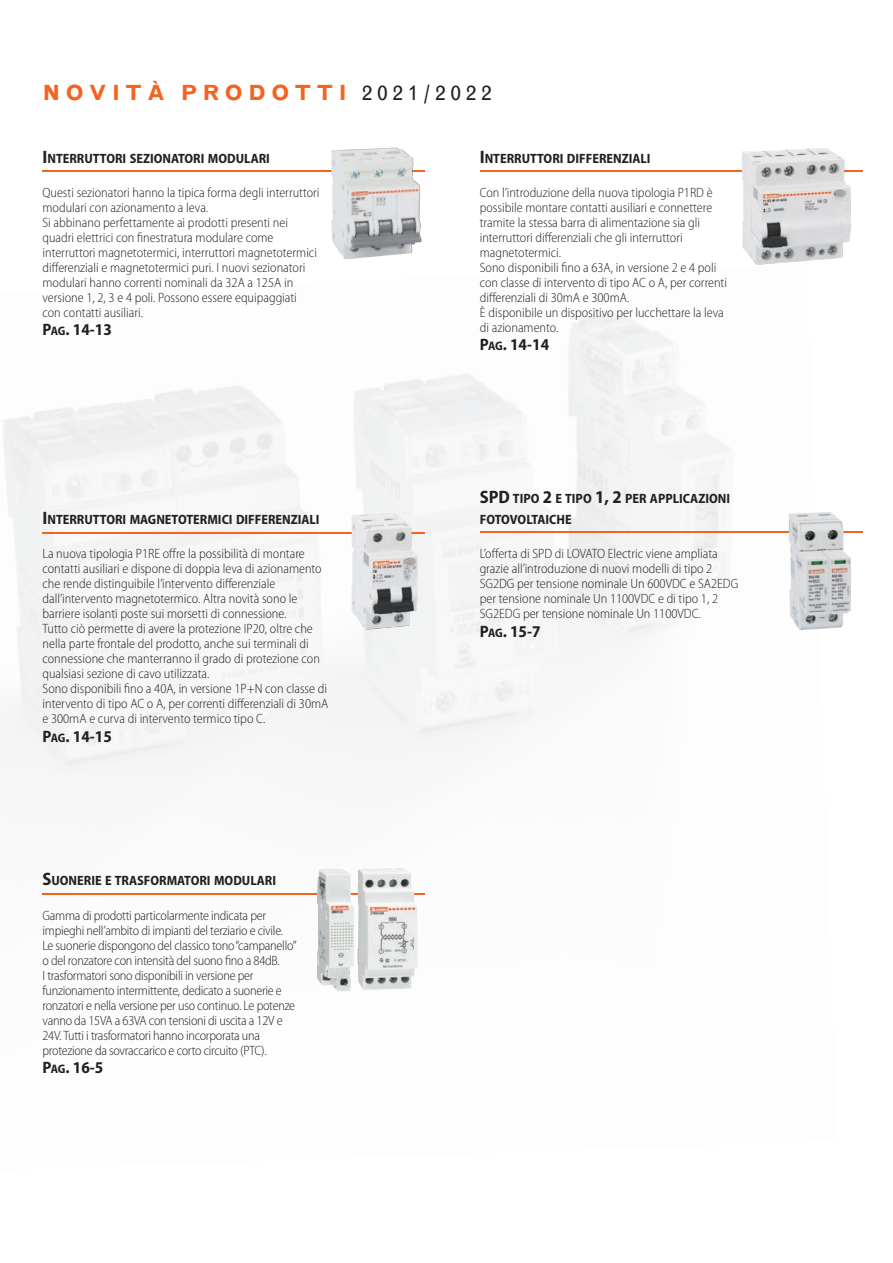
<style>
.page{position:relative;width:893px;height:1263px;background:#fff}
.page>*{position:absolute;margin:0;border:0;box-sizing:border-box;transform-origin:0 0}
.t1{font:700 21px "Grotesque";letter-spacing:.25em;color:#f36421}
.t2{font:700 semi-condensed 16.5px "Myriad Pro";color:#231f20}
.t3{font:300 semi-condensed 13.5px/15px "Myriad Pro";color:#231f20}
.t4{font:300 semi-condensed 13.5px/15px "Myriad Pro";letter-spacing:-.02em;color:#231f20}
.t5{font:700 semi-condensed 13.5px/21.6px "Myriad Pro";color:#231f20}
.s1{font-weight:400;color:#231f20}
.s2{font-size:18px}
.s3{font-size:12.3px}
</style>
<div class="page">
<img style="left:3px;top:313px;width:727px;height:679px">
<hr style="left:43px;top:170px;width:382px;height:2px;background:#f36421">
<hr style="left:480px;top:531px;width:382px;height:2px;background:#f36421">
<hr style="left:43px;top:893px;width:382px;height:1px;background:#f36421">
<hr style="left:480px;top:170px;width:382px;height:2px;background:#f36421">
<hr style="left:43px;top:532px;width:382px;height:1px;background:#f36421">
<img style="left:331px;top:147px;width:91px;height:112px">
<img style="left:789px;top:512px;width:62px;height:118px">
<img style="left:357px;top:868px;width:61px;height:122px">
<img style="left:317px;top:868px;width:37px;height:123px">
<img style="left:742px;top:148px;width:109px;height:117px">
<img style="left:351px;top:513px;width:67px;height:116px">
<h1 class="t1" style="left:43px;top:85px;width:450px">NOVITÀ PRODOTTI <span class="s1">2021/2022</span></h1>
<p class="t5" style="left:43px;top:148px;width:229px"><span class="s2">I</span>NTERRUTTORI SEZIONATORI MODULARI</p>
<p class="t3" style="left:43px;top:186px;width:278px">Questi sezionatori hanno la tipica forma degli interruttori modulari con azionamento a leva.<br>Si abbinano perfettamente ai prodotti presenti nei quadri elettrici con finestratura modulare come interruttori magnetotermici, interruttori magnetotermici differenziali e magnetotermici puri. I nuovi sezionatori modulari hanno correnti nominali da 32A a 125A in versione 1, 2, 3 e 4 poli. Possono essere equipaggiati<br>con contatti ausiliari.</p>
<p class="t2" style="left:43px;top:323px;width:71px">P<span class="s3">AG</span>. 14-13</p>
<p class="t5" style="left:43px;top:510px;width:279px"><span class="s2">I</span>NTERRUTTORI MAGNETOTERMICI DIFFERENZIALI</p>
<p class="t3" style="left:43px;top:548px;width:287px">La nuova tipologia P1RE offre la possibilità di montare contatti ausiliari e dispone di doppia leva di azionamento che rende distinguibile l’intervento differenziale dall’intervento magnetotermico. Altra novità sono le barriere isolanti poste sui morsetti di connessione.<br>Tutto ciò permette di avere la protezione IP20, oltre che nella parte frontale del prodotto, anche sui terminali di connessione che manterranno il grado di protezione con qualsiasi sezione di cavo utilizzata.<br>Sono disponibili fino a 40A, in versione 1P+N con classe di intervento di tipo AC o A, per correnti differenziali di 30mA e 300mA e curva di intervento termico tipo C.</p>
<p class="t2" style="left:43px;top:730px;width:71px">P<span class="s3">AG</span>. 14-15</p>
<p class="t5" style="left:43px;top:871px;width:235px"><span class="s2">S</span>UONERIE E TRASFORMATORI MODULARI</p>
<p class="t4" style="left:43px;top:909px;width:256px">Gamma di prodotti particolarmente indicata per impieghi nell’ambito di impianti del terziario e civile.<br>Le suonerie dispongono del classico tono “campanello” o del ronzatore con intensità del suono fino a 84dB.<br>I trasformatori sono disponibili in versione per funzionamento intermittente, dedicato a suonerie e ronzatori e nella versione per uso continuo. Le potenze vanno da 15VA a 63VA con tensioni di uscita a 12V e 24V. Tutti i trasformatori hanno incorporata una protezione da sovraccarico e corto circuito (PTC).</p>
<p class="t2" style="left:43px;top:1061px;width:62px">P<span class="s3">AG</span>. 16-5</p>
<p class="t5" style="left:480px;top:148px;width:172px"><span class="s2">I</span>NTERRUTTORI DIFFERENZIALI</p>
<p class="t3" style="left:480px;top:186px;width:249px">Con l’introduzione della nuova tipologia P1RD è possibile montare contatti ausiliari e connettere tramite la stessa barra di alimentazione sia gli interruttori differenziali che gli interruttori magnetotermici.<br>Sono disponibili fino a 63A, in versione 2 e 4 poli con classe di intervento di tipo AC o A, per correnti differenziali di 30mA e 300mA.<br>È disponibile un dispositivo per lucchettare la leva di azionamento.</p>
<p class="t2" style="left:480px;top:338px;width:71px">P<span class="s3">AG</span>. 14-14</p>
<p class="t5" style="left:480px;top:488px;width:252px"><span class="s2">SPD</span> TIPO <span class="s2">2</span> E TIPO <span class="s2">1, 2</span> PER APPLICAZIONI<br>FOTOVOLTAICHE</p>
<p class="t3" style="left:480px;top:548px;width:260px">L’offerta di SPD di LoVATo Electric viene ampliata grazie all’introduzione di nuovi modelli di tipo 2<br>SG2DG per tensione nominale Un 600VDC e SA2EDG per tensione nominale Un 1100VDC e di tipo 1, 2<br>SG2EDG per tensione nominale Un 1100VDC.</p>
<p class="t2" style="left:480px;top:625px;width:62px">P<span class="s3">AG</span>. 15-7</p>
</div>
